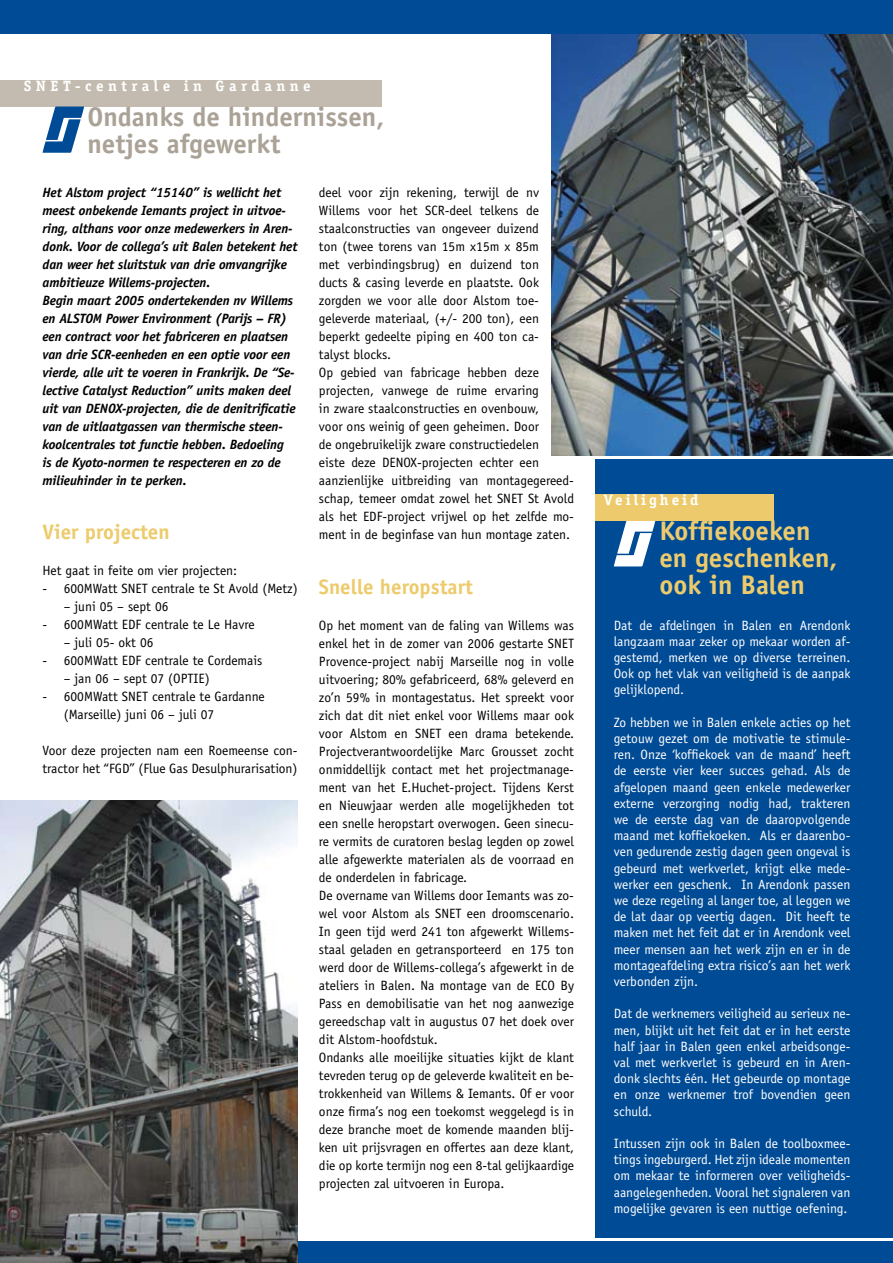
<style>
.page{position:relative;width:893px;height:1263px;background:#fff}
.page>*{position:absolute;margin:0;border:0;box-sizing:border-box;transform-origin:0 0}
.t1{font:700 27px/27px "Officina Sans Std";color:#aaa296}
.t2{font:700 27px/27px "Officina Sans Std";color:#edcb6c}
.t3{font:700 21px "Officina Sans Std";color:#edcb6c}
.t4{font:700 15px "Officina Serif Std";letter-spacing:.3em;color:#fff}
.t5{font:700 15px "Officina Serif Std";letter-spacing:.2em;color:#fff}
.t6{font:13.5px/18px "Officina Sans Std";color:#000}
.t7{font:13.5px/16.2px "Officina Sans Std";color:#fff;text-align:justify}
.t8{font:italic 700 13.5px/18px "Officina Sans Std";letter-spacing:-.01em;color:#000}
</style>
<div class="page">
<div style="left:0;top:80px;width:382px;height:27px;background:#c3bbaf"></div>
<img style="left:552px;top:34px;width:341px;height:421px">
<div style="left:595px;top:459px;width:298px;height:778px;background:#004b95"></div>
<div style="left:0;top:0;width:893px;height:34px;background:#004b95"></div>
<div style="left:0;top:1242px;width:893px;height:21px;background:#004b95"></div>
<svg style="left:614px;top:521px;width:41px;height:45px"></svg>
<img style="left:0;top:801px;width:298px;height:462px">
<svg style="left:43px;top:107px;width:41px;height:46px"></svg>
<div style="left:595px;top:495px;width:179px;height:26px;background:#edcb6c"></div>
<p class="t4" style="left:24px;top:77px;width:288px">SNET-centrale in Gardanne</p>
<h1 class="t1" style="left:87px;top:103px;width:299px">Ondanks de hindernissen, netjes afgewerkt</h1>
<p class="t8" style="left:43px;top:183px;width:257px">Het Alstom project “15140” is wellicht het meest onbekende Iemants project in uitvoe&shy;ring, althans voor onze medewerkers in Aren&shy;donk. Voor de collega’s uit Balen betekent het dan weer het sluitstuk van drie omvangrijke ambitieuze Willems-projecten.<br>Begin maart 2005 ondertekenden nv Willems en ALSTOM Power Environment (Parijs – FR) een contract voor het fabriceren en plaatsen van drie SCR-eenheden en een optie voor een vierde, alle uit te voeren in Frankrijk. De “Se&shy;lective Catalyst Reduction” units maken deel uit van DENOX-projecten, die de denitrificatie van de uitlaatgassen van thermische steen&shy;koolcentrales tot functie hebben. Bedoeling<br>is de Kyoto-normen te respecteren en zo de milieuhinder in te perken.</p>
<h2 class="t3" style="left:43px;top:518px;width:129px">Vier projecten</h2>
<p class="t6" style="left:43px;top:561px;width:196px">Het gaat in feite om vier projecten:</p>
<p class="t6" style="left:43px;top:579px;width:257px">- 600MWatt SNET centrale te St Avold (Metz)</p>
<p class="t6" style="left:64px;top:597px;width:106px">– juni 05 – sept 06</p>
<p class="t6" style="left:43px;top:615px;width:214px">- 600MWatt EDF centrale te Le Havre</p>
<p class="t6" style="left:64px;top:633px;width:91px">– juli 05- okt 06</p>
<p class="t6" style="left:43px;top:651px;width:221px">- 600MWatt EDF centrale te Cordemais</p>
<p class="t6" style="left:64px;top:669px;width:147px">– jan 06 – sept 07 (OPTIE)</p>
<p class="t6" style="left:64px;top:687px;width:203px;text-indent:-21px">- 600MWatt SNET centrale te Gardanne (Marseille) juni 06 – juli 07</p>
<p class="t6" style="left:43px;top:741px;width:257px">Voor deze projecten nam een Roemeense con&shy;tractor het “FGD” (Flue Gas Desulphurarisation)</p>
<p class="t6" style="left:319px;top:183px;width:257px">deel voor zijn rekening, terwijl de nv Willems voor het SCR-deel telkens de staalconstructies van ongeveer duizend<br>ton (twee torens van 15m x15m x 85m<br>met verbindingsbrug) en duizend ton<br>ducts &amp; casing leverde en plaatste. Ook zorgden we voor alle door Alstom toe&shy;geleverde materiaal, (+/- 200 ton), een beperkt gedeelte piping en 400 ton ca-<br>talyst blocks.<br>Op gebied van fabricage hebben deze projecten, vanwege de ruime ervaring<br>in zware staalconstructies en ovenbouw,<br>voor ons weinig of geen geheimen. Door<br>de ongebruikelijk zware constructiedelen<br>eiste deze DENOX-projecten echter een aanzienlijke uitbreiding van montagegereed&shy;schap, temeer omdat zowel het SNET St Avold als het EDF-project vrijwel op het zelfde mo&shy;ment in de beginfase van hun montage zaten.</p>
<h2 class="t3" style="left:319px;top:573px;width:155px">Snelle heropstart</h2>
<p class="t6" style="left:319px;top:616px;width:257px">Op het moment van de faling van Willems was enkel het in de zomer van 2006 gestarte SNET Provence-project nabij Marseille nog in volle uitvoering; 80% gefabriceerd, 68% geleverd en zo’n 59% in montagestatus. Het spreekt voor zich dat dit niet enkel voor Willems maar ook voor Alstom en SNET een drama betekende.<br>Projectverantwoordelijke Marc Grousset zocht onmiddellijk contact met het projectmanage&shy;ment van het E.Huchet-project. Tijdens Kerst en Nieuwjaar werden alle mogelijkheden tot een snelle heropstart overwogen. Geen sinecu&shy;re vermits de curatoren beslag legden op zowel alle afgewerkte materialen als de voorraad en de onderdelen in fabricage.<br>De overname van Willems door Iemants was zo&shy;wel voor Alstom als SNET een droomscenario.<br>In geen tijd werd 241 ton afgewerkt Willems&shy;staal geladen en getransporteerd en 175 ton werd door de Willems-collega’s afgewerkt in de ateliers in Balen. Na montage van de ECO By Pass en demobilisatie van het nog aanwezige gereedschap valt in augustus 07 het doek over dit Alstom-hoofdstuk.<br>Ondanks alle moeilijke situaties kijkt de klant tevreden terug op de geleverde kwaliteit en be&shy;trokkenheid van Willems &amp; Iemants. Of er voor onze firma’s nog een toekomst weggelegd is in deze branche moet de komende maanden blij&shy;ken uit prijsvragen en offertes aan deze klant, die op korte termijn nog een 8-tal gelijkaardige projecten zal uitvoeren in Europa.</p>
<p class="t7" style="left:614px;top:617px;width:238px">Dat de afdelingen in Balen en Arendonk langzaam maar zeker op mekaar worden af&shy;gestemd, merken we op diverse terreinen.<br>Ook op het vlak van veiligheid is de aanpak gelijklopend.</p>
<p class="t5" style="left:604px;top:491px;width:96px">Veiligheid</p>
<h1 class="t2" style="left:659px;top:517px;width:180px">Koffiekoeken en geschenken, ook in Balen</h1>
<p class="t7" style="left:614px;top:714px;width:238px">Zo hebben we in Balen enkele acties op het getouw gezet om de motivatie te stimule&shy;ren. Onze ‘koffiekoek van de maand’ heeft de eerste vier keer succes gehad. Als de afgelopen maand geen enkele medewerker externe verzorging nodig had, trakteren we de eerste dag van de daaropvolgende maand met koffiekoeken. Als er daarenbo&shy;ven gedurende zestig dagen geen ongeval is gebeurd met werkverlet, krijgt elke mede&shy;werker een geschenk. In Arendonk passen we deze regeling al langer toe, al leggen we de lat daar op veertig dagen. Dit heeft te maken met het feit dat er in Arendonk veel meer mensen aan het werk zijn en er in de montageafdeling extra risico’s aan het werk verbonden zijn.</p>
<p class="t7" style="left:614px;top:1006px;width:238px">Dat de werknemers veiligheid au serieux ne&shy;men, blijkt uit het feit dat er in het eerste half jaar in Balen geen enkel arbeidsonge&shy;val met werkverlet is gebeurd en in Aren&shy;donk slechts één. Het gebeurde op montage en onze werknemer trof bovendien geen schuld.</p>
<p class="t7" style="left:614px;top:1135px;width:238px">Intussen zijn ook in Balen de toolboxmee&shy;tings ingeburgerd. Het zijn ideale momenten om mekaar te informeren over veiligheids&shy;aangelegenheden. Vooral het signaleren van mogelijke gevaren is een nuttige oefening.</p>
</div>
